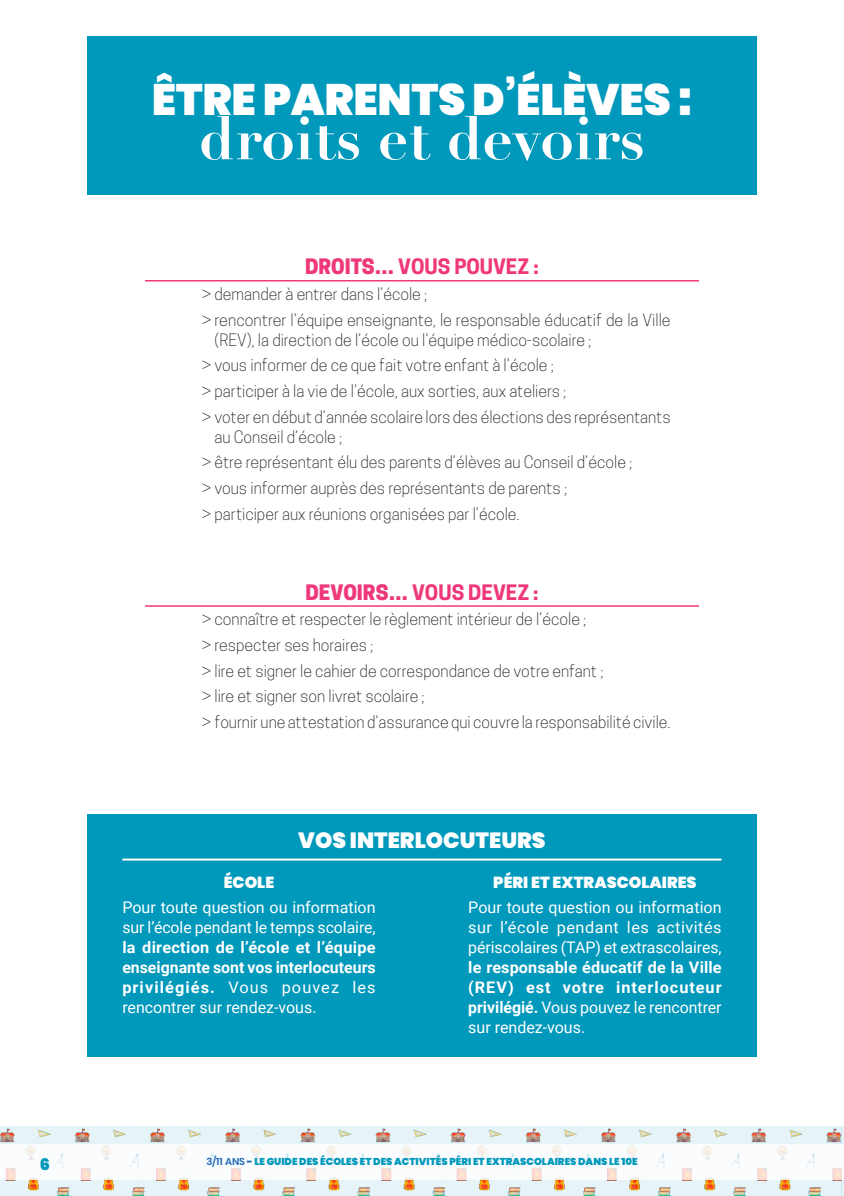
<style>
.page{position:relative;width:844px;height:1196px;background:#fff}
.page>*{position:absolute;margin:0;border:0;box-sizing:border-box;transform-origin:0 0}
.t1{font:700 60px "Didot";color:#fff}
.t2{font:900 44px "Poppins";letter-spacing:-.01em;color:#fff}
.t3{font:900 22px "Poppins";color:#fff}
.t4{font:700 20px "Cooper Hewitt";color:#ef387a}
.t5{font:300 16px/25.6px "Cooper Hewitt";color:#231f20}
.t6{font:700 16px/20px "Roboto";letter-spacing:.005em;color:#fff;text-align:justify}
.t7{font:16px/20px "Roboto";letter-spacing:-.005em;color:#fff;text-align:justify}
.t8{font:900 16px "Poppins";color:#fff}
.t9{font:900 16px "Poppins";color:#0098bb}
.t10{font:900 10px "Poppins";color:#0098bb}
.s1{font-weight:800}
.s2{font-weight:400}
.s3{font-weight:600;color:#226bb5}
.s4{color:#226bb5}
</style>
<div class="page">
<img style="left:0;top:1126px;width:844px;height:69px">
<div style="left:87px;top:36px;width:669px;height:159px;background:#0098bb"></div>
<hr style="left:145px;top:280px;width:554px;height:1px;background:#ef387a">
<hr style="left:145px;top:605px;width:554px;height:1px;background:#ef387a">
<div style="left:87px;top:813px;width:669px;height:243px;background:#0098bb"></div>
<hr style="left:122px;top:858px;width:599px;height:2px;background:#fff">
<hr style="left:841px;top:1143px;width:3px;height:36px;background:#fff">
<div style="left:0;top:1143px;width:841px;height:36px;background:#fff"></div>
<svg style="left:0;top:1192px;width:4px;height:4px"></svg>
<svg style="left:840px;top:1192px;width:4px;height:4px"></svg>
<h2 class="t2" style="left:152px;top:74px;width:542px">ÊTRE PARENTS D’ÉLÈVES :</h2>
<h1 class="t1" style="left:199px;top:100px;width:447px">droits et devoirs</h1>
<p class="t4" style="left:305px;top:255px;width:235px"><span class="s1">DROITS…</span> VOUS POUVEZ :</p>
<p class="t5" style="left:202px;top:281px;width:470px">&gt; demander à entrer dans l’école ;<br>&gt; rencontrer l’équipe enseignante, le responsable éducatif de la Ville</p>
<p class="t5" style="left:202px;top:327px;width:470px;text-indent:13px">(REV), la direction de l’école ou l’équipe médico-scolaire ;<br>&gt; vous informer de ce que fait votre enfant à l’école ;<br>&gt; participer à la vie de l’école, aux sorties, aux ateliers ;<br>&gt; voter en début d’année scolaire lors des élections des représentants</p>
<p class="t5" style="left:202px;top:424px;width:432px;text-indent:13px">au Conseil d’école ;<br>&gt; être représentant élu des parents d’élèves au Conseil d’école ; &gt; vous informer auprès des représentants de parents ;<br>&gt; participer aux réunions organisées par l’école.</p>
<p class="t4" style="left:305px;top:580px;width:235px"><span class="s1">DEVOIRS…</span> VOUS DEVEZ :</p>
<p class="t5" style="left:202px;top:606px;width:470px">&gt; connaître et respecter le règlement intérieur de l’école ;<br>&gt; respecter ses horaires ;<br>&gt; lire et signer le cahier de correspondance de votre enfant ;<br>&gt; lire et signer son livret scolaire ;<br>&gt; fournir une attestation d’assurance qui couvre la responsabilité civile.</p>
<h3 class="t3" style="left:298px;top:827px;width:249px">VOS INTERLOCUTEURS</h3>
<p class="t8" style="left:224px;top:872px;width:52px">ÉCOLE</p>
<p class="t7" style="left:122px;top:896px;width:255px">Pour toute question ou information sur l’école pendant le temps scolaire,</p>
<p class="t6" style="left:122px;top:936px;width:255px">la direction de l’école et l’équipe enseignante sont vos interlocuteurs privilégiés. <span class="s2">Vous pouvez les rencontrer sur rendez-vous.</span></p>
<p class="t8" style="left:493px;top:872px;width:205px">PÉRI ET EXTRASCOLAIRES</p>
<p class="t7" style="left:468px;top:896px;width:255px">Pour toute question ou information sur l’école pendant les activités périscolaires (TAP) et extrascolaires,</p>
<p class="t6" style="left:468px;top:956px;width:255px">le responsable éducatif de la Ville (REV) est votre interlocuteur privilégié. <span class="s2">Vous pouvez le rencontrer sur rendez-vous.</span></p>
<p class="t9" style="left:40px;top:1154px;width:12px">6</p>
<p class="t10" style="left:206px;top:1155px;width:433px"><span class="s3">3/11 ANS</span> <span class="s4">-</span> LE GUIDE DES ÉCOLES ET DES ACTIVITÉS PÉRI ET EXTRASCOLAIRES DANS LE 10E</p>
</div>
